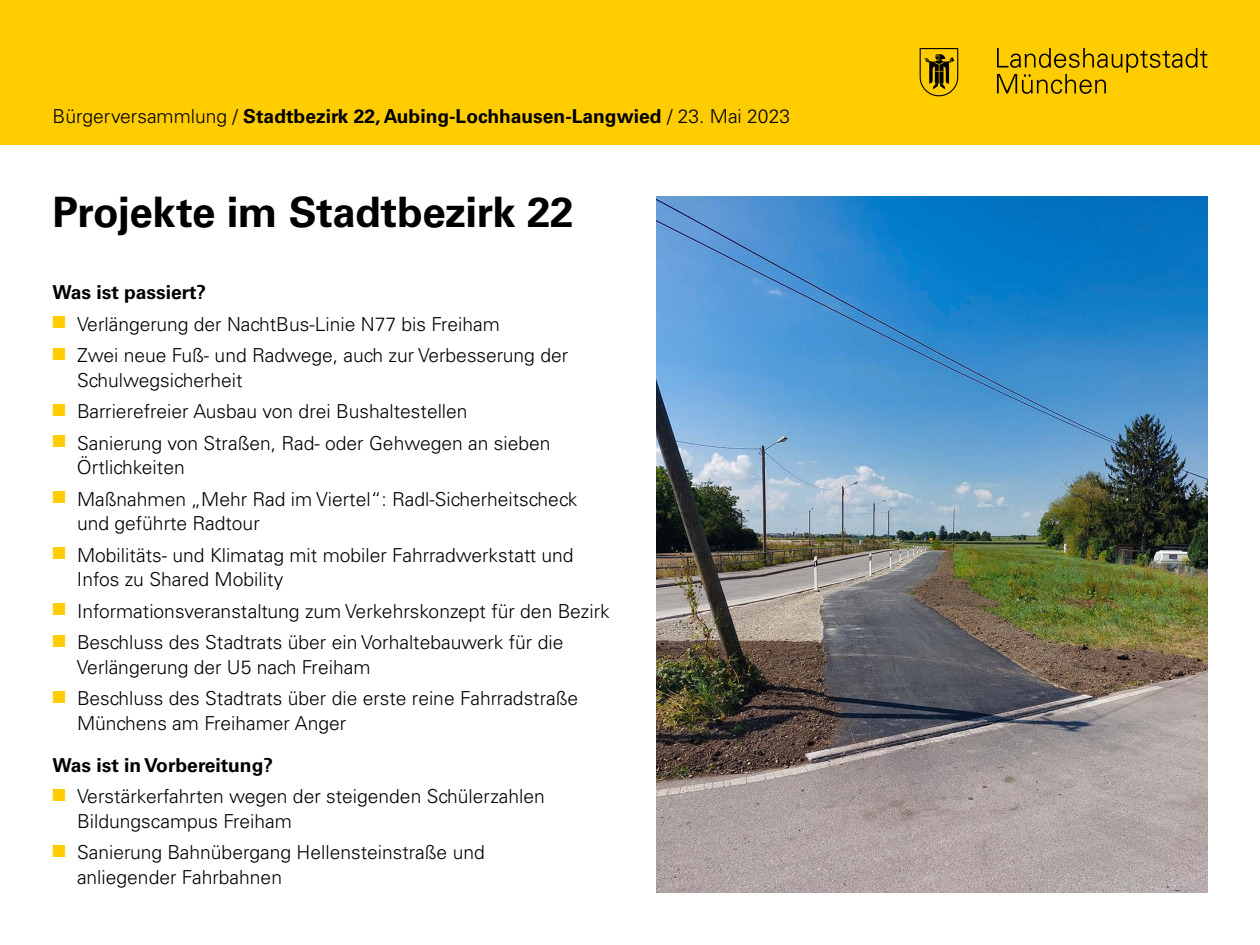
<style>
.page{position:relative;width:1260px;height:945px;background:#fff}
.page>*{position:absolute;margin:0;border:0;box-sizing:border-box;transform-origin:0 0}
.H1_A{font:700 42px "Univers LT Std";letter-spacing:-.01em;color:#000}
.P_Copy_light_Liste_A{font:300 19.25px/24.5px "Univers LT Std";color:#000}
.P_Copy_bold_A{font:700 19.25px "Univers LT Std";color:#000}
.s1{font-weight:300}
.s2{color:#fc0}
</style>
<div class="page">
<div style="left:0;top:0;width:1260px;height:144px;background:#fc0"></div>
<svg style="left:997px;top:48px;width:211px;height:46px"></svg>
<svg style="left:919px;top:48px;width:40px;height:49px"></svg>
<img style="left:656px;top:197px;width:552px;height:695px">
<p class="P_Copy_bold_A" style="left:52px;top:105px;width:739px"><span class="s1">Bürgerversammlung /</span> Stadtbezirk 22, Aubing-Lochhausen-Langwied <span class="s1">/ 23. Mai 2023</span></p>
<h1 class="H1_A" style="left:52px;top:188px;width:523px">Projekte im Stadtbezirk 22</h1>
<p class="P_Copy_bold_A" style="left:52px;top:281px;width:155px">Was ist passiert?</p>
<p class="P_Copy_light_Liste_A" style="left:52px;top:312px;width:449px"><span class="s2">■</span> Verlängerung der NachtBus-Linie N77 bis Freiham</p>
<p class="P_Copy_light_Liste_A" style="left:77px;top:343px;width:493px;text-indent:-24px"><span class="s2">■</span> Zwei neue Fuß- und Radwege, auch zur Verbesserung der<br>Schulwegsicherheit</p>
<p class="P_Copy_light_Liste_A" style="left:52px;top:399px;width:417px"><span class="s2">■</span> Barrierefreier Ausbau von drei Bushaltestellen</p>
<p class="P_Copy_light_Liste_A" style="left:77px;top:431px;width:475px;text-indent:-24px"><span class="s2">■</span> Sanierung von Straßen, Rad- oder Gehwegen an sieben<br>Örtlichkeiten</p>
<p class="P_Copy_light_Liste_A" style="left:77px;top:487px;width:502px;text-indent:-24px"><span class="s2">■</span> Maßnahmen „Mehr Rad im Viertel“: Radl-Sicherheitscheck und geführte Radtour</p>
<p class="P_Copy_light_Liste_A" style="left:77px;top:543px;width:498px;text-indent:-24px"><span class="s2">■</span> Mobilitäts- und Klimatag mit mobiler Fahrradwerkstatt und<br>Infos zu Shared Mobility</p>
<p class="P_Copy_light_Liste_A" style="left:52px;top:599px;width:559px"><span class="s2">■</span> Informationsveranstaltung zum Verkehrskonzept für den Bezirk</p>
<p class="P_Copy_light_Liste_A" style="left:77px;top:630px;width:488px;text-indent:-24px"><span class="s2">■</span> Beschluss des Stadtrats über ein Vorhaltebauwerk für die<br>Verlängerung der U5 nach Freiham</p>
<p class="P_Copy_light_Liste_A" style="left:77px;top:686px;width:503px;text-indent:-24px"><span class="s2">■</span> Beschluss des Stadtrats über die erste reine Fahrradstraße<br>Münchens am Freihamer Anger</p>
<p class="P_Copy_bold_A" style="left:52px;top:754px;width:222px">Was ist in Vorbereitung?</p>
<p class="P_Copy_light_Liste_A" style="left:77px;top:784px;width:469px;text-indent:-25px"><span class="s2">■</span> Verstärkerfahrten wegen der steigenden Schülerzahlen<br>Bildungscampus Freiham</p>
<p class="P_Copy_light_Liste_A" style="left:77px;top:840px;width:409px;text-indent:-25px"><span class="s2">■</span> Sanierung Bahnübergang Hellensteinstraße und anliegender Fahrbahnen</p>
</div>
